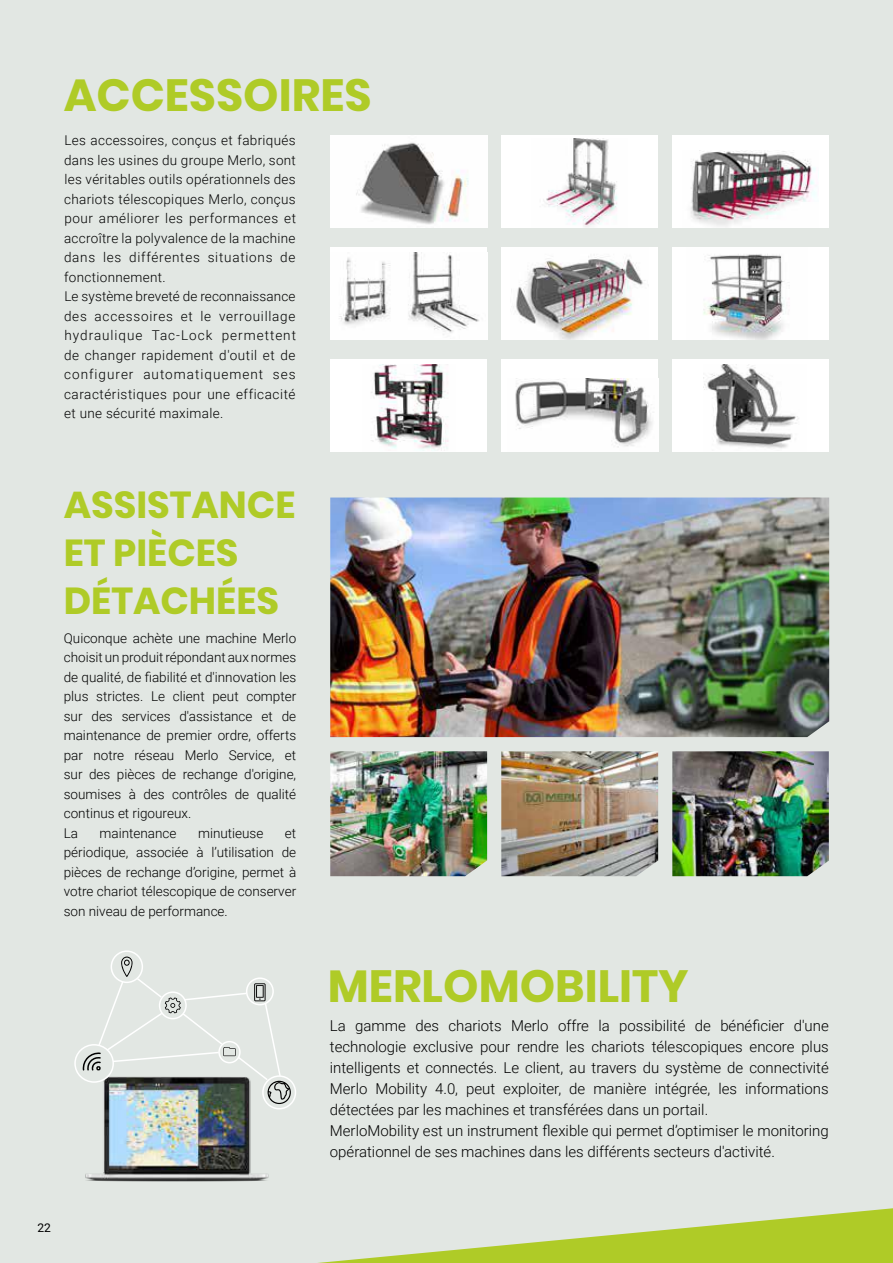
<style>
.page{position:relative;width:893px;height:1263px;background:#e2e7e3}
.page>*{position:absolute;margin:0;border:0;box-sizing:border-box;transform-origin:0 0}
.t1{font:700 45px "Poppins";color:#afcb27}
.t2{font:700 37.5px/48px "Poppins";color:#afcb27}
.t3{font:300 15px/21px "Roboto";color:#000}
.t4{font:300 13.5px/19.5px "Roboto";letter-spacing:.02em;color:#000}
.t5{font:300 13.5px/19.5px "Roboto";color:#000}
.t6{font:12px "Roboto";color:#000}
</style>
<div class="page">
<img style="left:77px;top:1049px;width:219px;height:133px">
<div style="left:74px;top:1044px;width:40px;height:39px;border:2px solid #fff;border-radius:50%"></div>
<div style="left:111px;top:950px;width:32px;height:33px;border:2px solid #fff;border-radius:50%"></div>
<div style="left:262px;top:1075px;width:34px;height:34px;border:2px solid #fff;border-radius:50%"></div>
<svg style="left:82px;top:956px;width:209px;height:148px"></svg>
<img style="left:330px;top:135px;width:157px;height:93px">
<div style="left:672px;top:359px;width:157px;height:93px;background:#fff"></div>
<img style="left:704px;top:365px;width:95px;height:83px">
<div style="left:672px;top:247px;width:157px;height:93px;background:#fff"></div>
<img style="left:703px;top:254px;width:86px;height:86px">
<div style="left:501px;top:359px;width:157px;height:93px;background:#fff"></div>
<img style="left:515px;top:378px;width:138px;height:69px">
<div style="left:501px;top:247px;width:157px;height:93px;background:#fff"></div>
<img style="left:515px;top:256px;width:130px;height:84px">
<div style="left:330px;top:359px;width:157px;height:93px;background:#fff"></div>
<img style="left:371px;top:364px;width:78px;height:87px">
<div style="left:330px;top:247px;width:157px;height:93px;background:#fff"></div>
<img style="left:339px;top:252px;width:140px;height:83px">
<div style="left:672px;top:135px;width:157px;height:93px;background:#fff"></div>
<img style="left:690px;top:150px;width:126px;height:77px">
<div style="left:501px;top:135px;width:157px;height:93px;background:#fff"></div>
<img style="left:546px;top:138px;width:72px;height:89px">
<svg style="left:318px;top:1208px;width:575px;height:55px"></svg>
<img style="left:330px;top:497px;width:499px;height:240px">
<img style="left:501px;top:751px;width:157px;height:125px">
<img style="left:672px;top:751px;width:157px;height:125px">
<img style="left:330px;top:751px;width:157px;height:125px">
<h1 class="t1" style="left:64px;top:73px;width:309px">ACCESSOIRES</h1>
<p class="t4" style="left:64px;top:130px;width:234px">Les accessoires, conçus et fabriqués dans les usines du groupe Merlo, sont les véritables outils opérationnels des chariots télescopiques Merlo, conçus pour améliorer les performances et accroître la polyvalence de la machine dans les différentes situations de fonctionnement.<br>Le système breveté de reconnaissance des accessoires et le verrouillage hydraulique Tac-Lock permettent de changer rapidement d'outil et de configurer automatiquement ses caractéristiques pour une efficacité et une sécurité maximale.</p>
<h2 class="t2" style="left:64px;top:483px;width:233px">ASSISTANCE<br>ET PIÈCES<br>DÉTACHÉES</h2>
<p class="t5" style="left:64px;top:628px;width:234px">Quiconque achète une machine Merlo choisit un produit répondant aux normes de qualité, de fiabilité et d'innovation les plus strictes. Le client peut compter sur des services d'assistance et de maintenance de premier ordre, offerts par notre réseau Merlo Service, et sur des pièces de rechange d'origine, soumises à des contrôles de qualité continus et rigoureux.<br>La</p>
<p class="t5" style="left:100px;top:822px;width:78px">maintenance</p>
<p class="t5" style="left:198px;top:822px;width:67px">minutieuse</p>
<p class="t4" style="left:64px;top:822px;width:234px;text-align:justify;text-indent:221px">et périodique, associée à l’utilisation de pièces de rechange d’origine, permet à votre chariot télescopique de conserver son niveau de performance.</p>
<p class="t6" style="left:38px;top:1222px;width:15px">22</p>
<h1 class="t1" style="left:328px;top:964px;width:362px">MERLOMOBILITY</h1>
<p class="t3" style="left:330px;top:1014px;width:500px">La gamme des chariots Merlo offre la possibilité de bénéficier d'une technologie exclusive pour rendre les chariots télescopiques encore plus intelligents et connectés. Le client, au travers du système de connectivité Merlo Mobility 4.0, peut exploiter, de manière intégrée, les informations détectées par les machines et transférées dans un portail.<br>MerloMobility est un instrument flexible qui permet d’optimiser le monitoring opérationnel de ses machines dans les différents secteurs d'activité.</p>
</div>
